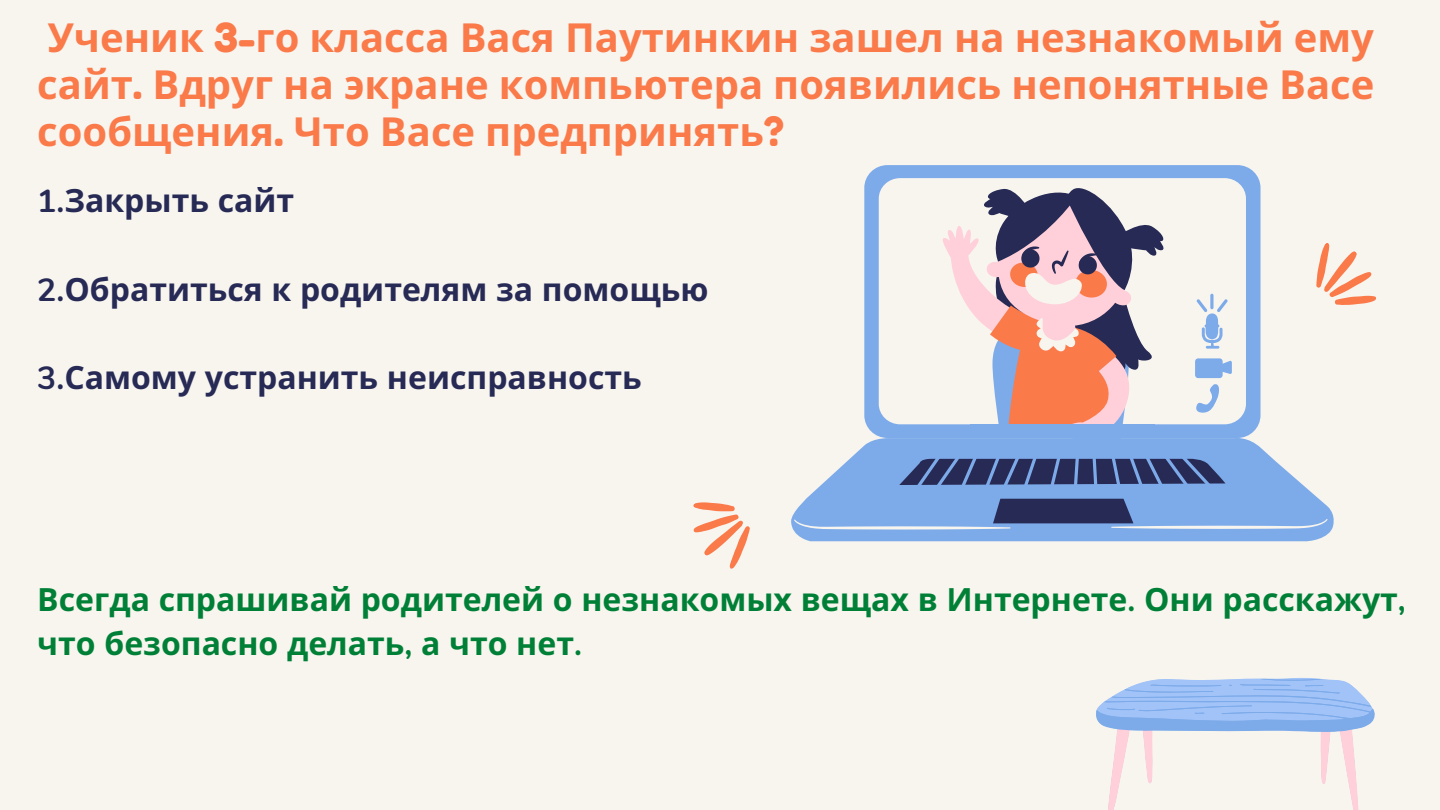
<style>
.page{position:relative;width:1440px;height:810px;background:#f8f5ef}
.page>*{position:absolute;margin:0;border:0;box-sizing:border-box;transform-origin:0 0}
.t1{font:700 40px/47.2px "Noto Sans";color:#fa7a4a;text-align:justify}
.t2{font:700 32px/44.2px "Noto Sans";color:#008037}
.t3{font:700 32px "Noto Sans";color:#262a55}
.s1{font-family:"Fredoka One";font-weight:400}
.s2{font-family:"Nunito"}
</style>
<div class="page">
<svg style="left:1096px;top:678px;width:279px;height:132px"></svg>
<div style="left:864px;top:165px;width:397px;height:273px;background:#7dabea;border-radius:23px"></div>
<div style="left:879px;top:178px;width:367px;height:246px;background:#f8f5ef;border-radius:21px"></div>
<svg style="left:941px;top:188px;width:225px;height:237px"></svg>
<svg style="left:791px;top:436px;width:543px;height:106px;fill:#7dabea"></svg>
<div style="left:1195px;top:358px;width:28px;height:20px;background:#7dabea;border-radius:3px"></div>
<svg style="left:1222px;top:360px;width:10px;height:14px"></svg>
<div style="left:970px;top:424px;width:185px;height:14px;background:#7dabea"></div>
<svg style="left:794px;top:455px;width:534px;height:75px;background:#7593c6"></svg>
<svg style="left:1197px;top:299px;width:31px;height:50px"></svg>
<svg style="left:1210px;top:294px;width:4px;height:15px"></svg>
<svg style="left:1196px;top:384px;width:23px;height:29px"></svg>
<svg style="left:1316px;top:243px;width:60px;height:62px"></svg>
<svg style="left:693px;top:502px;width:57px;height:67px"></svg>
<p class="t1" style="left:37px;top:13px;width:1339px">Ученик <span class="s1">3-</span>го класса Вася Паутинкин зашел на незнакомый ему сайт<span class="s1">.</span> Вдруг на экране компьютера появились непонятные Васе сообщения<span class="s1">.</span> Что Васе предпринять<span class="s1">?</span></p>
<p class="t3" style="left:37px;top:178px;width:258px"><span class="s2">1.</span>Закрыть сайт</p>
<p class="t3" style="left:37px;top:267px;width:673px"><span class="s2">2.</span>Обратиться к родителям за помощью</p>
<p class="t3" style="left:37px;top:355px;width:606px"><span class="s2">3.</span>Самому устранить неисправность</p>
<p class="t2" style="left:37px;top:576px;width:1370px">Всегда спрашивай родителей о незнакомых вещах в Интернете<span class="s2">.</span> Они расскажут<span class="s2">, </span>что безопасно делать<span class="s2">,</span> а что нет<span class="s2">.</span></p>
</div>
